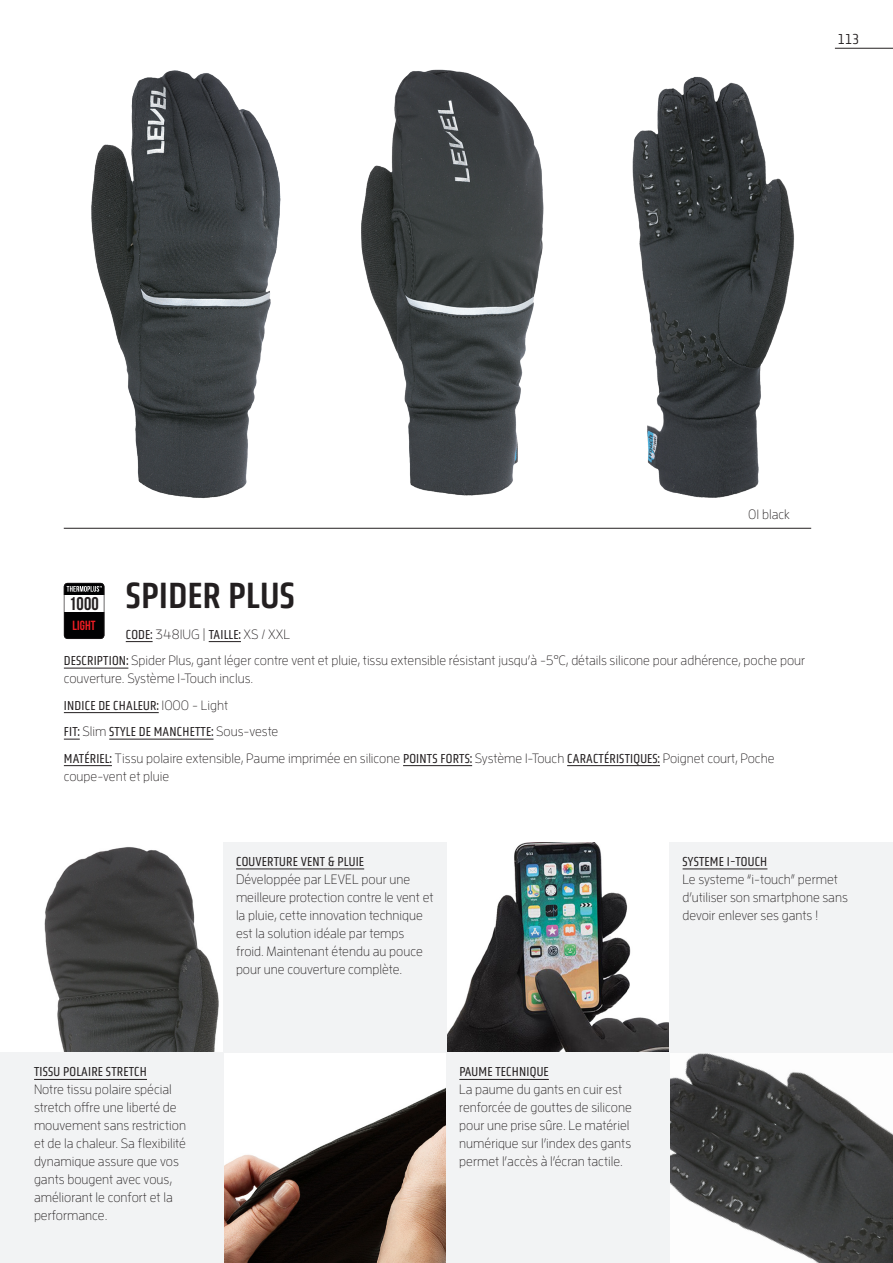
<style>
.page{position:relative;width:893px;height:1263px;background:#fff}
.page>*{position:absolute;margin:0;border:0;box-sizing:border-box;transform-origin:0 0}
.t1{font:37.5px "Obvia Condensed";letter-spacing:.015em;color:#231f20}
.t2{font:700 18.45px "Bebas Neue";color:#231f20}
.pages{font:300 15px "Obvia Condensed";color:#231f20}
.glove_tech{font:300 13.5px/18px "Enzo OT";color:#231f20}
.glove_description{font:300 13.5px/18px "Enzo OT";color:#231f20}
.glove_description-2{font:13.5px "Obvia Condensed";letter-spacing:.015em;color:#231f20}
.code{font:300 13.5px "Enzo OT";color:#231f20}
.t3{font:700 13.2px "Bebas Neue";letter-spacing:.01em;color:#ee1d23}
.s1{font-family:"Obvia Condensed";font-weight:400}
.s2{font-family:"Enzo OT";font-weight:300}
</style>
<div class="page">
<img style="left:63px;top:47px;width:778px;height:482px">
<svg style="left:64px;top:583px;width:40px;height:56px"></svg>
<img style="left:446px;top:842px;width:224px;height:210px">
<img style="left:670px;top:1052px;width:223px;height:211px">
<img style="left:44px;top:847px;width:175px;height:205px">
<img style="left:223px;top:1052px;width:223px;height:211px">
<hr style="left:835px;top:48px;width:58px;height:1px;background:#231f20">
<hr style="left:64px;top:528px;width:747px;height:1px;background:#231f20">
<svg style="left:126px;top:641px;width:27px;height:1px"></svg>
<hr style="left:209px;top:641px;width:32px;height:1px;background:#231f20">
<hr style="left:64px;top:668px;width:64px;height:1px;background:#231f20">
<hr style="left:64px;top:712px;width:95px;height:1px;background:#231f20">
<svg style="left:64px;top:739px;width:16px;height:1px"></svg>
<hr style="left:109px;top:739px;width:105px;height:1px;background:#231f20">
<hr style="left:64px;top:765px;width:48px;height:1px;background:#231f20">
<hr style="left:403px;top:765px;width:69px;height:1px;background:#231f20">
<hr style="left:567px;top:765px;width:93px;height:1px;background:#231f20">
<div style="left:0;top:1052px;width:223px;height:211px;background:#f2f3f4"></div>
<hr style="left:34px;top:1079px;width:113px;height:1px;background:#231f20">
<div style="left:446px;top:1052px;width:224px;height:211px;background:#f2f3f4"></div>
<hr style="left:459px;top:1079px;width:90px;height:1px;background:#231f20">
<div style="left:223px;top:842px;width:223px;height:210px;background:#f2f3f4"></div>
<hr style="left:236px;top:868px;width:128px;height:1px;background:#231f20">
<div style="left:670px;top:842px;width:223px;height:210px;background:#f2f3f4"></div>
<hr style="left:683px;top:868px;width:84px;height:1px;background:#231f20">
<p class="pages" style="left:838px;top:30px;width:23px">113</p>
<p class="code" style="left:748px;top:507px;width:43px">01 black</p>
<p class="t1" style="left:126px;top:573px;width:170px">SPIDER PLUS</p>
<p class="glove_description" style="left:126px;top:624px;width:166px"><span class="s1">CODE:</span> 3481UG | <span class="s1">TAILLE:</span> XS / XXL</p>
<p class="glove_description" style="left:64px;top:651px;width:743px"><span class="s1">DESCRIPTION:</span> Spider Plus, gant léger contre vent et pluie, tissu extensible résistant jusqu’à -5°C, détails silicone pour adhérence, poche pour couverture. Système I-Touch inclus.</p>
<p class="glove_description-2" style="left:64px;top:697px;width:166px">INDICE DE CHALEUR: <span class="s2">1000 - Light</span></p>
<p class="glove_description-2" style="left:64px;top:724px;width:216px">FIT: <span class="s2">Slim</span> STYLE DE MANCHETTE: <span class="s2">Sous-veste</span></p>
<p class="glove_description" style="left:64px;top:749px;width:712px"><span class="s1">MATÉRIEL:</span> Tissu polaire extensible, Paume imprimée en silicone <span class="s1">POINTS FORTS:</span> Système I-Touch <span class="s1">CARACTÉRISTIQUES:</span> Poignet court, Poche coupe-vent et pluie</p>
<p class="t2" style="left:69px;top:594px;width:31px">1000</p>
<p class="t3" style="left:73px;top:618px;width:25px">LIGHT</p>
<p class="glove_tech" style="left:236px;top:852px;width:199px"><span class="s1">COUVERTURE VENT &amp; PLUIE<br></span>Développée par LEVEL pour une meilleure protection contre le vent et la pluie, cette innovation technique est la solution idéale par temps froid. Maintenant étendu au pouce pour une couverture complète.</p>
<p class="glove_tech" style="left:682px;top:852px;width:167px"><span class="s1">SYSTEME I-TOUCH<br></span>Le systeme “i-touch” permet d’utiliser son smartphone sans devoir enlever ses gants !</p>
<p class="glove_tech" style="left:34px;top:1062px;width:154px"><span class="s1">TISSU POLAIRE STRETCH<br></span>Notre tissu polaire spécial stretch offre une liberté de mouvement sans restriction et de la chaleur. Sa flexibilité dynamique assure que vos gants bougent avec vous, améliorant le confort et la performance.</p>
<p class="glove_tech" style="left:459px;top:1062px;width:174px"><span class="s1">PAUME TECHNIQUE<br></span>La paume du gants en cuir est renforcée de gouttes de silicone pour une prise sûre. Le matériel numérique sur l’index des gants permet l’accès à l’écran tactile.</p>
</div>
